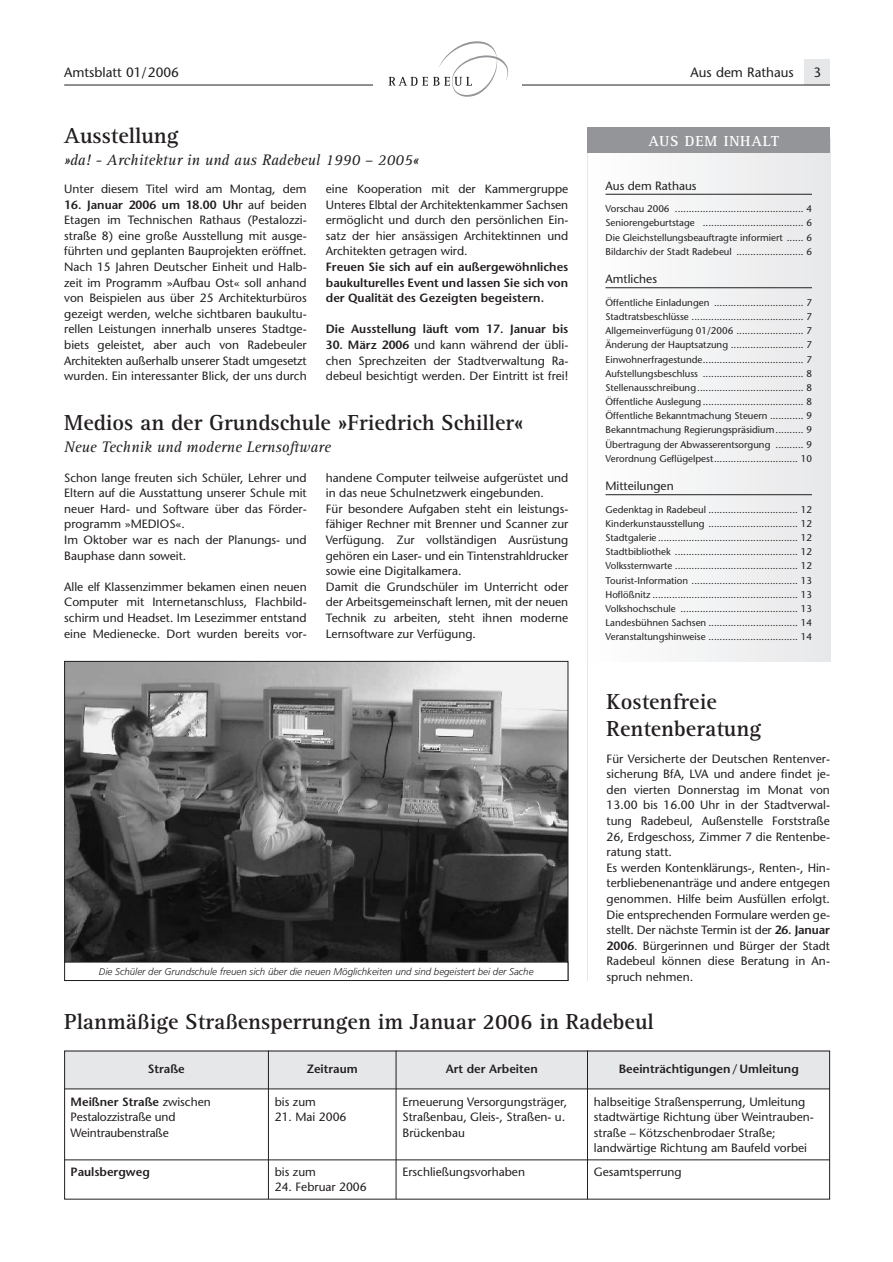
<style>
.page{position:relative;width:893px;height:1262px;background:#fff}
.page>*{position:absolute;margin:0;border:0;box-sizing:border-box;transform-origin:0 0}
.t1{font:700 22.5px/27px "Rotis Serif";color:#231f20}
.t2{font:italic 15.75px "Rotis Serif";color:#231f20}
.t3{font:700 15px "Rotis Serif";letter-spacing:.055em;color:#fff}
.t4{font:13.5px "Stone Sans";color:#231f20}
.t5{font:12px/15.6px "Stone Sans";color:#231f20}
.t6{font:600 12px/15.6px "Stone Sans";color:#231f20;text-align:justify}
.t7{font:9.75px/14.1px "Stone Sans";color:#231f20;text-align:justify}
.t8{font:italic 300 9.75px "Frutiger";color:#231f20}
.s1{font-weight:600}
</style>
<div class="page">
<div style="left:804px;top:60px;width:26px;height:25px;background:#e6e7e9"></div>
<hr style="left:64px;top:85px;width:766px;height:1px;background:#231f20">
<div style="left:372px;top:36px;width:149px;height:64px;background:#fff"></div>
<svg style="left:388px;top:41px;width:121px;height:56px"></svg>
<div style="left:587px;top:138px;width:243px;height:523px;background:#f2f3f4"></div>
<hr style="left:605px;top:194px;width:207px;height:1px;background:#231f20">
<hr style="left:605px;top:287px;width:207px;height:1px;background:#231f20">
<hr style="left:605px;top:494px;width:207px;height:1px;background:#231f20">
<hr style="left:396px;top:1159px;width:191px;height:1px;background:#231f20">
<hr style="left:268px;top:1159px;width:128px;height:1px;background:#231f20">
<div style="left:64px;top:1050px;width:204px;height:38px;background:#e6e7e9"></div>
<div style="left:268px;top:1050px;width:128px;height:38px;background:#e6e7e9"></div>
<div style="left:396px;top:1050px;width:191px;height:38px;background:#e6e7e9"></div>
<div style="left:587px;top:1050px;width:243px;height:38px;background:#e6e7e9"></div>
<hr style="left:64px;top:1159px;width:204px;height:1px;background:#231f20">
<hr style="left:587px;top:1159px;width:243px;height:1px;background:#231f20">
<hr style="left:64px;top:1088px;width:766px;height:1px;background:#231f20">
<hr style="left:268px;top:1050px;width:1px;height:149px;background:#231f20">
<hr style="left:395px;top:1050px;width:1px;height:149px;background:#231f20">
<hr style="left:587px;top:1050px;width:1px;height:149px;background:#231f20">
<img style="left:66px;top:663px;width:500px;height:298px">
<div style="left:64px;top:961px;width:504px;height:20px;border:1px solid #231f20"></div>
<hr style="left:587px;top:128px;width:1px;height:853px;background:#e6e7e9">
<div style="left:587px;top:128px;width:243px;height:25px;background:#939598"></div>
<p class="t4" style="left:64px;top:67px;width:116px">Amtsblatt 01/2006</p>
<p class="t4" style="left:690px;top:67px;width:105px">Aus dem Rathaus</p>
<p class="t4" style="left:813px;top:67px;width:9px">3</p>
<h1 class="t1" style="left:64px;top:124px;width:116px">Ausstellung</h1>
<h2 class="t2" style="left:64px;top:154px;width:356px">»da! - Architektur in und aus Radebeul 1990 – 2005«</h2>
<p class="t5" style="left:64px;top:182px;width:244px">Unter diesem Titel wird am Montag, dem</p>
<p class="t5" style="left:64px;top:198px;width:244px;text-align:justify"><span class="s1">16. Januar 2006 um 18.00 Uh</span>r auf beiden Etagen im Technischen Rathaus (Pestalozzi&shy;straße 8) eine große Ausstellung mit ausge&shy;führten und geplanten Bauprojekten eröffnet.<br>Nach 15 Jahren Deutscher Einheit und Halb&shy;zeit im Programm »Aufbau Ost« soll anhand von Beispielen aus über 25 Architekturbüros gezeigt werden, welche sichtbaren baukultu&shy;rellen Leistungen innerhalb unseres Stadtge&shy;biets geleistet, aber auch von Radebeuler Architekten außerhalb unserer Stadt umgesetzt wurden. Ein interessanter Blick, der uns durch</p>
<p class="t5" style="left:326px;top:182px;width:244px;text-align:justify">eine Kooperation mit der Kammergruppe Unteres Elbtal der Architektenkammer Sachsen ermöglicht und durch den persönlichen Ein&shy;satz der hier ansässigen Architektinnen und Architekten getragen wird.</p>
<p class="t6" style="left:326px;top:260px;width:244px">Freuen Sie sich auf ein außergewöhnliches baukulturelles Event und lassen Sie sich von der Qualität des Gezeigten begeistern.</p>
<p class="t6" style="left:326px;top:323px;width:244px">Die Ausstellung läuft vom 17. Januar bis</p>
<p class="t5" style="left:326px;top:338px;width:244px;text-align:justify"><span class="s1">30. März 2006</span> und kann während der übli&shy;chen Sprechzeiten der Stadtverwaltung Ra&shy;debeul besichtigt werden. Der Eintritt ist frei!</p>
<h1 class="t1" style="left:64px;top:411px;width:461px">Medios an der Grundschule »Friedrich Schiller«</h1>
<h2 class="t2" style="left:64px;top:441px;width:268px">Neue Technik und moderne Lernsoftware</h2>
<p class="t5" style="left:64px;top:471px;width:244px">Schon lange freuten sich Schüler, Lehrer und Eltern auf die Ausstattung unserer Schule mit neuer Hard- und Software über das Förder&shy;programm »MEDIOS«.<br>Im Oktober war es nach der Planungs- und Bauphase dann soweit.</p>
<p class="t5" style="left:64px;top:580px;width:244px;text-align:justify">Alle elf Klassenzimmer bekamen einen neuen Computer mit Internetanschluss, Flachbild&shy;schirm und Headset. Im Lesezimmer entstand eine Medienecke. Dort wurden bereits vor-</p>
<p class="t5" style="left:326px;top:471px;width:244px">handene Computer teilweise aufgerüstet und in das neue Schulnetzwerk eingebunden.<br>Für besondere Aufgaben steht ein leistungs&shy;fähiger Rechner mit Brenner und Scanner zur Verfügung. Zur vollständigen Ausrüstung gehören ein Laser- und ein Tintenstrahldrucker sowie eine Digitalkamera.<br>Damit die Grundschüler im Unterricht oder der Arbeitsgemeinschaft lernen, mit der neuen Technik zu arbeiten, steht ihnen moderne Lernsoftware zur Verfügung.</p>
<p class="t8" style="left:99px;top:967px;width:436px">Die Schüler der Grundschule freuen sich über die neuen Möglichkeiten und sind begeistert bei der Sache</p>
<p class="t3" style="left:648px;top:135px;width:132px">AUS DEM INHALT</p>
<p class="t5" style="left:605px;top:179px;width:93px">Aus dem Rathaus</p>
<p class="t7" style="left:605px;top:203px;width:208px">Vorschau 2006 .............................................. 4<br>Seniorengeburtstage .................................... 6<br>Die Gleichstellungsbeauftragte informiert ...... 6<br>Bildarchiv der Stadt Radebeul ........................ 6</p>
<p class="t5" style="left:605px;top:272px;width:53px">Amtliches</p>
<p class="t7" style="left:605px;top:296px;width:208px">Öffentliche Einladungen ................................ 7<br>Stadtratsbeschlüsse ........................................ 7<br>Allgemeinverfügung 01/2006 ........................ 7<br>Änderung der Hauptsatzung .......................... 7<br>Einwohnerfragestunde.................................... 7<br>Aufstellungsbeschluss .................................... 8<br>Stellenausschreibung...................................... 8<br>Öffentliche Auslegung .................................... 8<br>Öffentliche Bekanntmachung Steuern ............ 9<br>Bekanntmachung Regierungspräsidium.......... 9<br>Übertragung der Abwasserentsorgung .......... 9<br>Verordnung Geflügelpest.............................. 10</p>
<p class="t5" style="left:605px;top:479px;width:70px">Mitteilungen</p>
<p class="t7" style="left:605px;top:503px;width:208px">Gedenktag in Radebeul ................................ 12<br>Kinderkunstausstellung ................................ 12<br>Stadtgalerie .................................................. 12<br>Stadtbibliothek ............................................ 12<br>Volkssternwarte ............................................ 12<br>Tourist-Information ...................................... 13<br>Hoflößnitz .................................................... 13<br>Volkshochschule .......................................... 13<br>Landesbühnen Sachsen ................................ 14<br>Veranstaltungshinweise ................................ 14</p>
<h1 class="t1" style="left:606px;top:690px;width:156px">Kostenfreie<br>Rentenberatung</h1>
<p class="t5" style="left:606px;top:752px;width:225px">Für Versicherte der Deutschen Rentenver&shy;sicherung BfA, LVA und andere findet je&shy;den vierten Donnerstag im Monat von 13.00 bis 16.00 Uhr in der Stadtverwal&shy;tung Radebeul, Außenstelle Forststraße 26, Erdgeschoss, Zimmer 7 die Rentenbe&shy;ratung statt.<br>Es werden Kontenklärungs-, Renten-, Hin&shy;terbliebenenanträge und andere entgegen genommen. Hilfe beim Ausfüllen erfolgt.<br>Die entsprechenden Formulare werden ge&shy;stellt. Der nächste Termin ist der <span class="s1">26. Januar 2006</span>. Bürgerinnen und Bürger der Stadt Radebeul können diese Beratung in An&shy;spruch nehmen.</p>
<h1 class="t1" style="left:64px;top:1009px;width:591px">Planmäßige Straßensperrungen im Januar 2006 in Radebeul</h1>
<p class="t6" style="left:148px;top:1062px;width:39px">Straße</p>
<p class="t6" style="left:307px;top:1062px;width:53px">Zeitraum</p>
<p class="t6" style="left:446px;top:1062px;width:93px">Art der Arbeiten</p>
<p class="t6" style="left:618px;top:1062px;width:182px">Beeinträchtigungen / Umleitung</p>
<p class="t5" style="left:71px;top:1095px;width:142px"><span class="s1">Meißner Straße</span> zwischen<br>Pestalozzistraße und<br>Weintraubenstraße</p>
<p class="t6" style="left:71px;top:1164px;width:81px">Paulsbergweg</p>
<p class="t5" style="left:594px;top:1095px;width:221px">halbseitige Straßensperrung, Umleitung stadtwärtige Richtung über Weintrauben&shy;straße – Kötzschenbrodaer Straße; landwärtige Richtung am Baufeld vorbei</p>
<p class="t5" style="left:594px;top:1164px;width:89px">Gesamtsperrung</p>
<p class="t5" style="left:275px;top:1095px;width:43px">bis zum</p>
<p class="t5" style="left:275px;top:1110px;width:73px">21. Mai 2006</p>
<p class="t5" style="left:402px;top:1095px;width:166px">Erneuerung Versorgungsträger,<br>Straßenbau, Gleis-, Straßen- u.<br>Brückenbau</p>
<p class="t5" style="left:402px;top:1164px;width:124px">Erschließungsvorhaben</p>
<p class="t5" style="left:275px;top:1164px;width:43px">bis zum</p>
<p class="t5" style="left:275px;top:1180px;width:93px">24. Februar 2006</p>
</div>
